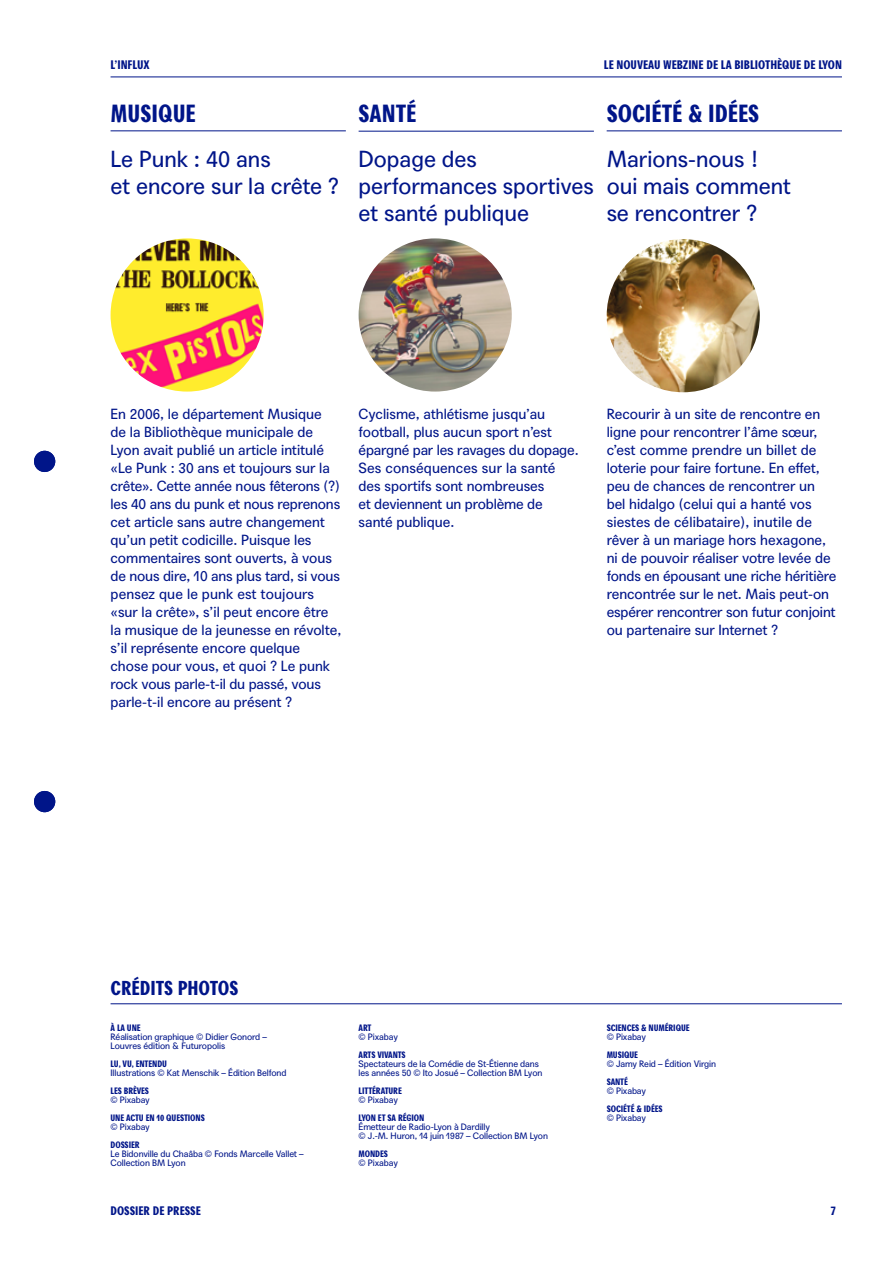
<style>
.page{position:relative;width:893px;height:1263px;background:#fff}
.page>*{position:absolute;margin:0;border:0;box-sizing:border-box;transform-origin:0 0}
.t1{font:24px "Agipo Bold Cond";color:#001589}
.t2{font:22.5px/27px "Agipo";color:#001589}
.t3{font:19.5px "Agipo Bold Cond";color:#001589}
.t4{font:14.25px/18px "Agipo";color:#001589}
.t5{font:12px "Agipo Bold Cond";color:#001589}
.t6{font:9px/9px "Agipo";letter-spacing:-.01em;color:#001589}
.t7{font:9px "Agipo Bold Cond";letter-spacing:-.01em;color:#001589}
</style>
<div class="page">
<hr style="left:111px;top:77px;width:731px;height:1px;background:#001589">
<img style="left:359px;top:238px;width:153px;height:154px;border-radius:77px">
<img style="left:607px;top:239px;width:153px;height:153px;border-radius:77px">
<img style="left:111px;top:238px;width:153px;height:154px;border-radius:77px">
<hr style="left:359px;top:131px;width:235px;height:1px;background:#001589">
<hr style="left:607px;top:130px;width:235px;height:1px;background:#001589">
<hr style="left:111px;top:130px;width:235px;height:1px;background:#001589">
<div style="left:34px;top:451px;width:21px;height:21px;background:#001589;border-radius:50%"></div>
<div style="left:34px;top:791px;width:21px;height:21px;background:#001589;border-radius:50%"></div>
<hr style="left:111px;top:1003px;width:731px;height:1px;background:#001589">
<p class="t5" style="left:111px;top:55px;width:41px">L’INFLUX</p>
<p class="t5" style="left:604px;top:55px;width:240px">LE NOUVEAU WEBZINE DE LA BIBLIOTHÈQUE DE LYON</p>
<h1 class="t1" style="left:111px;top:94px;width:87px">MUSIQUE</h1>
<h2 class="t2" style="left:111px;top:143px;width:230px">Le Punk : 40 ans<br>et encore sur la crête ?</h2>
<h1 class="t1" style="left:359px;top:94px;width:59px">SANTÉ</h1>
<h2 class="t2" style="left:359px;top:143px;width:237px">Dopage des performances sportives et santé publique</h2>
<h1 class="t1" style="left:607px;top:94px;width:154px">SOCIÉTÉ &amp; IDÉES</h1>
<h2 class="t2" style="left:607px;top:143px;width:186px">Marions-nous ! oui mais comment se rencontrer ?</h2>
<p class="t4" style="left:111px;top:403px;width:232px">En 2006, le département Musique<br>de la Bibliothèque municipale de Lyon avait publié un article intitulé «Le Punk : 30 ans et toujours sur la crête». Cette année nous fêterons (?) les 40 ans du punk et nous reprenons cet article sans autre changement qu’un petit codicille. Puisque les commentaires sont ouverts, à vous de nous dire, 10 ans plus tard, si vous pensez que le punk est toujours «sur la crête», s’il peut encore être la musique de la jeunesse en révolte, s’il représente encore quelque chose pour vous, et quoi ? Le punk rock vous parle-t-il du passé, vous parle-t-il encore au présent ?</p>
<p class="t4" style="left:359px;top:403px;width:222px">Cyclisme, athlétisme jusqu’au football, plus aucun sport n’est épargné par les ravages du dopage.<br>Ses conséquences sur la santé des sportifs sont nombreuses<br>et deviennent un problème de santé publique.</p>
<p class="t4" style="left:607px;top:403px;width:231px">Recourir à un site de rencontre en ligne pour rencontrer l’âme sœur, c’est comme prendre un billet de loterie pour faire fortune. En effet, peu de chances de rencontrer un bel hidalgo (celui qui a hanté vos siestes de célibataire), inutile de rêver à un mariage hors hexagone, ni de pouvoir réaliser votre levée de fonds en épousant une riche héritière rencontrée sur le net. Mais peut-on espérer rencontrer son futur conjoint ou partenaire sur Internet ?</p>
<h3 class="t3" style="left:111px;top:972px;width:129px">CRÉDITS PHOTOS</h3>
<p class="t7" style="left:111px;top:1020px;width:32px">À LA UNE</p>
<p class="t6" style="left:111px;top:1031px;width:158px">Réalisation graphique © Didier Gonord –<br>Louvres édition &amp; Futuropolis</p>
<p class="t7" style="left:111px;top:1056px;width:58px">LU, VU, ENTENDU</p>
<p class="t6" style="left:111px;top:1067px;width:177px">Illustrations © Kat Menschik – Édition Belfond</p>
<p class="t7" style="left:111px;top:1083px;width:40px">LES BRÈVES</p>
<p class="t6" style="left:111px;top:1094px;width:41px">© Pixabay</p>
<p class="t7" style="left:111px;top:1110px;width:96px">UNE ACTU EN 10 QUESTIONS</p>
<p class="t6" style="left:111px;top:1121px;width:41px">© Pixabay</p>
<p class="t7" style="left:111px;top:1137px;width:31px">DOSSIER</p>
<p class="t6" style="left:111px;top:1148px;width:195px">Le Bidonville du Chaâba © Fonds Marcelle Vallet –<br>Collection BM Lyon</p>
<p class="t7" style="left:359px;top:1020px;width:14px">ART</p>
<p class="t6" style="left:359px;top:1031px;width:41px">© Pixabay</p>
<p class="t7" style="left:359px;top:1047px;width:49px">ARTS VIVANTS</p>
<p class="t6" style="left:359px;top:1058px;width:185px">Spectateurs de la Comédie de St-Étienne dans les années 50 © Ito Josué – Collection BM Lyon</p>
<p class="t7" style="left:359px;top:1083px;width:45px">LITTÉRATURE</p>
<p class="t6" style="left:359px;top:1094px;width:41px">© Pixabay</p>
<p class="t7" style="left:359px;top:1110px;width:67px">LYON ET SA RÉGION</p>
<p class="t6" style="left:359px;top:1121px;width:191px">Émetteur de Radio-Lyon à Dardilly<br>© J.-M. Huron, 14 juin 1987 – Collection BM Lyon</p>
<p class="t7" style="left:359px;top:1146px;width:31px">MONDES</p>
<p class="t6" style="left:359px;top:1157px;width:41px">© Pixabay</p>
<p class="t7" style="left:607px;top:1020px;width:84px">SCIENCES &amp; NUMÉRIQUE</p>
<p class="t6" style="left:607px;top:1031px;width:41px">© Pixabay</p>
<p class="t7" style="left:607px;top:1047px;width:33px">MUSIQUE</p>
<p class="t6" style="left:607px;top:1058px;width:111px">© Jamy Reid – Édition Virgin</p>
<p class="t7" style="left:607px;top:1074px;width:23px">SANTÉ</p>
<p class="t6" style="left:607px;top:1085px;width:41px">© Pixabay</p>
<p class="t7" style="left:607px;top:1101px;width:57px">SOCIÉTÉ &amp; IDÉES</p>
<p class="t6" style="left:607px;top:1112px;width:41px">© Pixabay</p>
<p class="t5" style="left:111px;top:1202px;width:92px">DOSSIER DE PRESSE</p>
<p class="t5" style="left:831px;top:1202px;width:7px">7</p>
</div>
